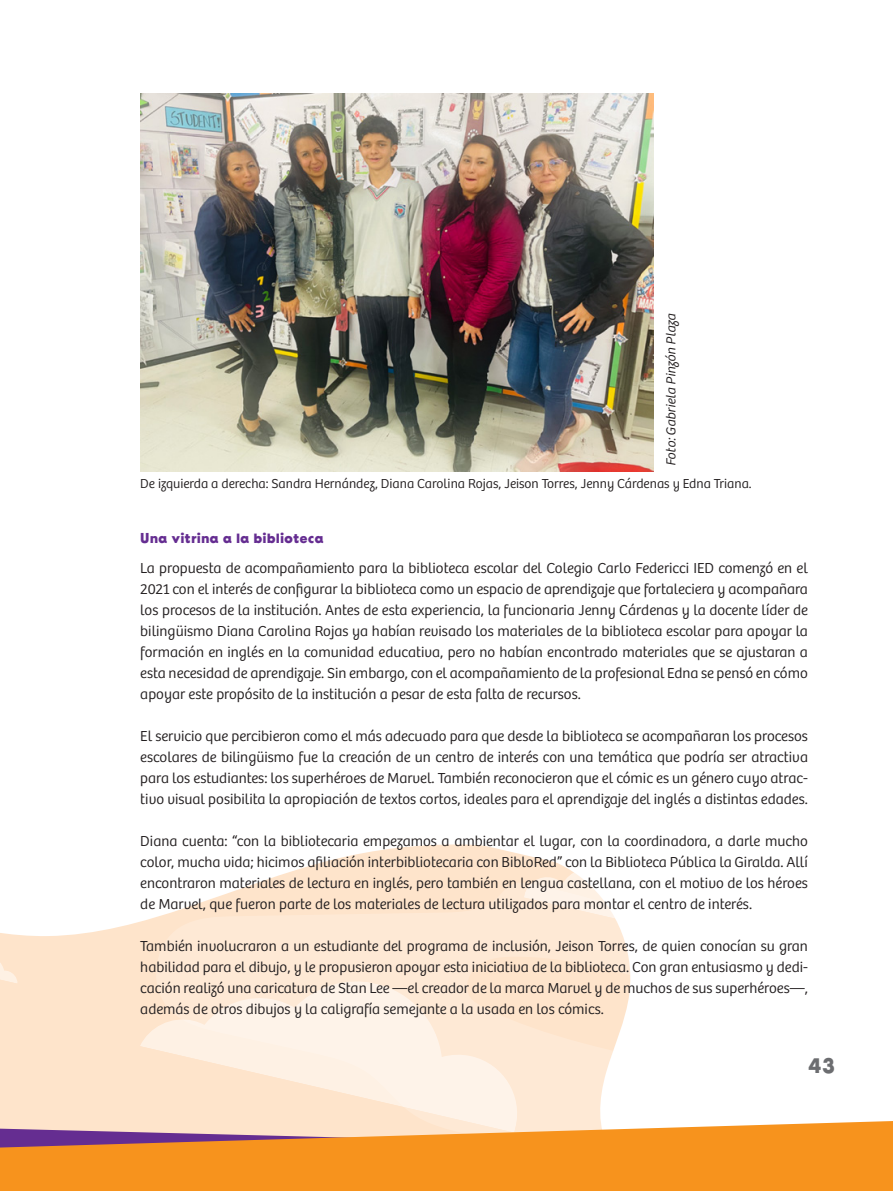
<style>
.page{position:relative;width:893px;height:1191px;background:#fff}
.page>*{position:absolute;margin:0;border:0;box-sizing:border-box;transform-origin:0 0}
.t1{font:700 21px "BD Supper";color:#6c6d70}
.bloque_txt{font:300 15px/21px "Bree";color:#231f20;text-align:justify}
.CONT_1_SUB{font:700 14.4px "BD Supper";color:#652d91}
.bloque_txt-2{font:300 13.5px "Bree";color:#231f20}
.FIG_FUENTE{font:italic 300 13.5px "Bree";letter-spacing:-.01em;color:#231f20}
</style>
<div class="page">
<svg style="left:0;top:844px;width:561px;height:260px;fill:#fee4cb"></svg>
<svg style="left:0;top:937px;width:18px;height:46px"></svg>
<svg style="left:524px;top:865px;width:61px;height:16px"></svg>
<svg style="left:148px;top:881px;width:483px;height:223px;background:#feebd9"></svg>
<svg style="left:0;top:1104px;width:601px;height:16px;background:#fee7d1"></svg>
<svg style="left:0;top:1120px;width:893px;height:71px;background:#f09a3e"></svg>
<img style="left:140px;top:94px;width:514px;height:377px">
<p class="FIG_FUENTE" style="left:664px;top:466px;width:154px;rotate:-90deg">Foto: Gabriela Pinzón Plaza</p>
<p class="bloque_txt-2" style="left:140px;top:476px;width:613px">De izquierda a derecha: Sandra Hernández, Diana Carolina Rojas, Jeison Torres, Jenny Cárdenas y Edna Triana.</p>
<p class="CONT_1_SUB" style="left:140px;top:529px;width:185px">Una vitrina a la biblioteca</p>
<p class="bloque_txt" style="left:140px;top:557px;width:669px">La propuesta de acompañamiento para la biblioteca escolar del Colegio Carlo Federicci IED comenzó en el 2021 con el interés de configurar la biblioteca como un espacio de aprendizaje que fortaleciera y acompañara los procesos de la institución. Antes de esta experiencia, la funcionaria Jenny Cárdenas y la docente líder de bilingüismo Diana Carolina Rojas ya habían revisado los materiales de la biblioteca escolar para apoyar la formación en inglés en la comunidad educativa, pero no habían encontrado materiales que se ajustaran a esta necesidad de aprendizaje. Sin embargo, con el acompañamiento de la profesional Edna se pensó en cómo apoyar este propósito de la institución a pesar de esta falta de recursos.</p>
<p class="bloque_txt" style="left:140px;top:725px;width:669px">El servicio que percibieron como el más adecuado para que desde la biblioteca se acompañaran los procesos escolares de bilingüismo fue la creación de un centro de interés con una temática que podría ser atractiva para los estudiantes: los superhéroes de Marvel. También reconocieron que el cómic es un género cuyo atrac&shy;tivo visual posibilita la apropiación de textos cortos, ideales para el aprendizaje del inglés a distintas edades.</p>
<p class="bloque_txt" style="left:140px;top:830px;width:669px">Diana cuenta: “con la bibliotecaria empezamos a ambientar el lugar, con la coordinadora, a darle mucho color, mucha vida; hicimos afiliación interbibliotecaria con BibloRed” con la Biblioteca Pública la Giralda. Allí encontraron materiales de lectura en inglés, pero también en lengua castellana, con el motivo de los héroes de Marvel, que fueron parte de los materiales de lectura utilizados para montar el centro de interés.</p>
<p class="bloque_txt" style="left:140px;top:935px;width:669px">También involucraron a un estudiante del programa de inclusión, Jeison Torres, de quien conocían su gran habilidad para el dibujo, y le propusieron apoyar esta iniciativa de la biblioteca. Con gran entusiasmo y dedi&shy;cación realizó una caricatura de Stan Lee —el creador de la marca Marvel y de muchos de sus superhéroes—, además de otros dibujos y la caligrafía semejante a la usada en los cómics.</p>
<h1 class="t1" style="left:808px;top:1053px;width:29px">43</h1>
</div>
